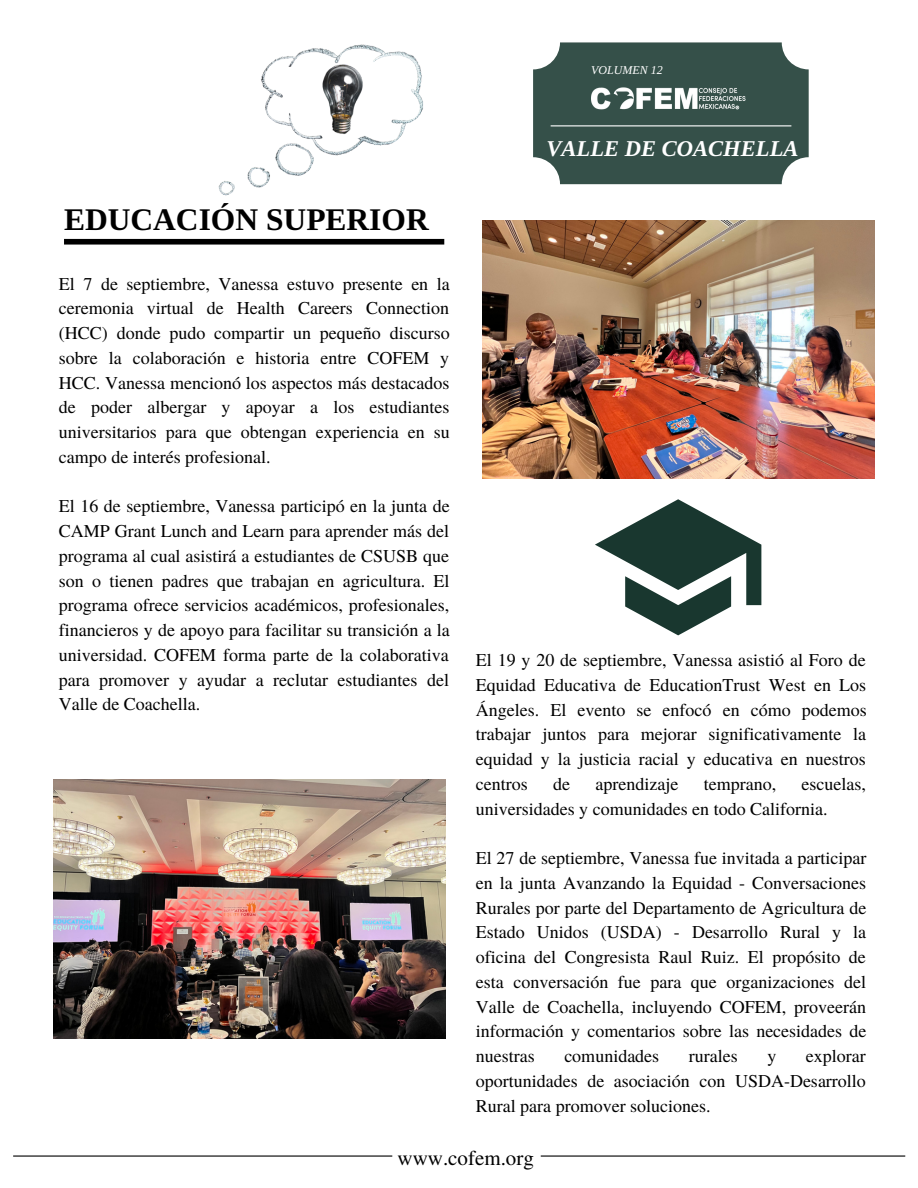
<style>
.page{position:relative;width:918px;height:1188px;background:#fff}
.page>*{position:absolute;margin:0;border:0;box-sizing:border-box;transform-origin:0 0}
.t1{font:700 31.5px "Libra Serif Modern";color:#000}
.t2{font:italic 700 22.65px "Libra Serif Modern";color:#fff}
.t3{font:21px "Te X Gyre Termes";color:#000}
.t4{font:18px/24.8px "Te X Gyre Termes";color:#000;text-align:justify}
.t5{font:italic 12px "Libra Serif Modern";color:#fff}
</style>
<div class="page">
<div style="left:533px;top:42px;width:276px;height:142px;background:#355049;border-radius:27px"></div>
<hr style="left:551px;top:125px;width:240px;height:1px;background:#fff">
<hr style="left:13px;top:1155px;width:379px;height:2px;background:#000">
<hr style="left:541px;top:1155px;width:364px;height:2px;background:#000">
<img style="left:591px;top:87px;width:154px;height:23px">
<img style="left:218px;top:44px;width:205px;height:152px">
<div style="left:64px;top:239px;width:380px;height:6px;background:#000"></div>
<img style="left:54px;top:779px;width:391px;height:259px">
<img style="left:483px;top:220px;width:391px;height:259px">
<svg style="left:595px;top:499px;width:166px;height:136px"></svg>
<p class="t5" style="left:591px;top:63px;width:73px">VOLUMEN 12</p>
<h1 class="t1" style="left:64px;top:202px;width:366px">EDUCACIÓN SUPERIOR</h1>
<p class="t4" style="left:59px;top:270px;width:393px">El 7 de septiembre, Vanessa estuvo presente en la ceremonia virtual de Health Careers Connection (HCC) donde pudo compartir un pequeño discurso sobre la colaboración e historia entre COFEM y HCC. Vanessa mencionó los aspectos más destacados de poder albergar y apoyar a los estudiantes universitarios para que obtengan experiencia en su campo de interés profesional.</p>
<p class="t4" style="left:59px;top:493px;width:393px">El 16 de septiembre, Vanessa participó en la junta de CAMP Grant Lunch and Learn para aprender más del programa al cual asistirá a estudiantes de CSUSB que son o tienen padres que trabajan en agricultura. El programa ofrece servicios académicos, profesionales, financieros y de apoyo para facilitar su transición a la universidad. COFEM forma parte de la colaborativa para promover y ayudar a reclutar estudiantes del Valle de Coachella.</p>
<p class="t2" style="left:547px;top:136px;width:253px">VALLE DE COACHELLA</p>
<p class="t4" style="left:476px;top:647px;width:393px">El 19 y 20 de septiembre, Vanessa asistió al Foro de Equidad Educativa de EducationTrust West en Los Ángeles. El evento se enfocó en cómo podemos trabajar juntos para mejorar significativamente la equidad y la justicia racial y educativa en nuestros centros</p>
<p class="t4" style="left:476px;top:770px;width:392px;text-indent:326px">escuelas, universidades y comunidades en todo California.</p>
<p class="t4" style="left:476px;top:845px;width:392px">El 27 de septiembre, Vanessa fue invitada a participar en la junta Avanzando la Equidad - Conversaciones Rurales por parte del Departamento de Agricultura de Estado Unidos (USDA) - Desarrollo Rural y la oficina del Congresista Raul Ruiz. El propósito de esta conversación fue para que organizaciones del Valle de Coachella, incluyendo COFEM, proveerán información y comentarios sobre las necesidades de nuestras</p>
<p class="t4" style="left:553px;top:770px;width:18px">de</p>
<p class="t4" style="left:595px;top:770px;width:84px">aprendizaje</p>
<p class="t4" style="left:704px;top:770px;width:74px">temprano,</p>
<p class="t4" style="left:476px;top:1043px;width:392px;text-indent:330px">explorar oportunidades de asociación con USDA-Desarrollo Rural para promover soluciones.</p>
<p class="t4" style="left:564px;top:1043px;width:96px">comunidades</p>
<p class="t4" style="left:689px;top:1043px;width:50px">rurales</p>
<p class="t4" style="left:767px;top:1043px;width:10px">y</p>
<p class="t3" style="left:398px;top:1143px;width:138px">www.cofem.org</p>
</div>
